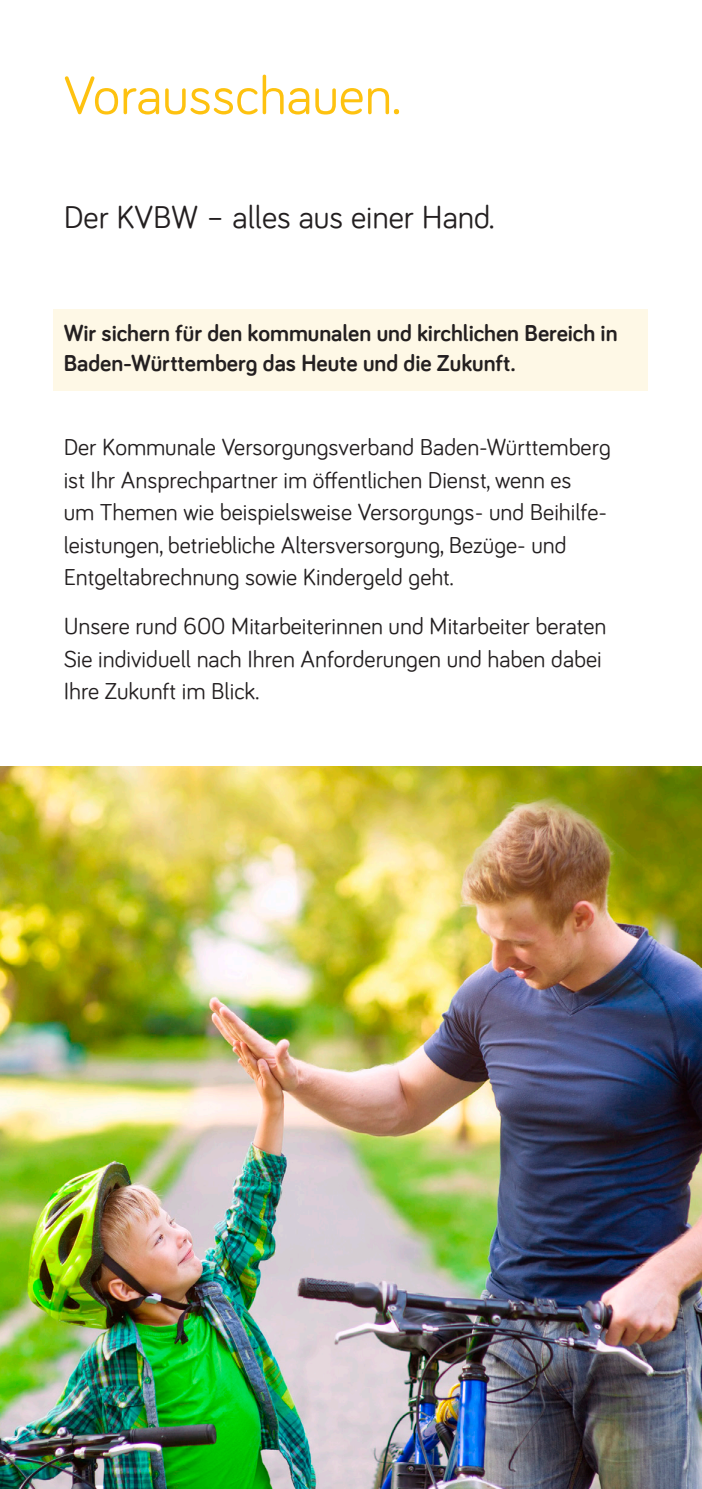
<style>
.page{position:relative;width:702px;height:1489px;background:#fff}
.page>*{position:absolute;margin:0;border:0;box-sizing:border-box;transform-origin:0 0}
.t1{font:55px "Bariol";color:#fec210}
.t2{font:32.5px "Bariol";color:#231f20}
.t3{font:23.75px/32.5px "Bariol";color:#231f20}
.t4{font:700 23.75px/30px "Bariol";color:#231f20}
</style>
<div class="page">
<div style="left:54px;top:309px;width:594px;height:81px;background:#fef8e6"></div>
<img style="left:0;top:766px;width:702px;height:722px">
<h1 class="t1" style="left:64px;top:58px;width:338px">Vorausschauen.</h1>
<h2 class="t2" style="left:64px;top:195px;width:432px">Der KVBW – alles aus einer Hand.</h2>
<p class="t4" style="left:64px;top:317px;width:555px">Wir sichern für den kommunalen und kirchlichen Bereich in<br>Baden-Württemberg das Heute und die Zukunft.</p>
<p class="t3" style="left:64px;top:430px;width:548px">Der Kommunale Versorgungsverband Baden-Württemberg ist Ihr Ansprechpartner im öffentlichen Dienst, wenn es<br>um Themen wie beispielsweise Versorgungs- und Beihilfe&shy;leistungen, betriebliche Altersversorgung, Bezüge- und Entgeltabrechnung sowie Kindergeld geht.</p>
<p class="t3" style="left:64px;top:609px;width:544px">Unsere rund 600 Mitarbeiterinnen und Mitarbeiter beraten<br>Sie individuell nach Ihren Anforderungen und haben dabei<br>Ihre Zukunft im Blick.</p>
</div>
